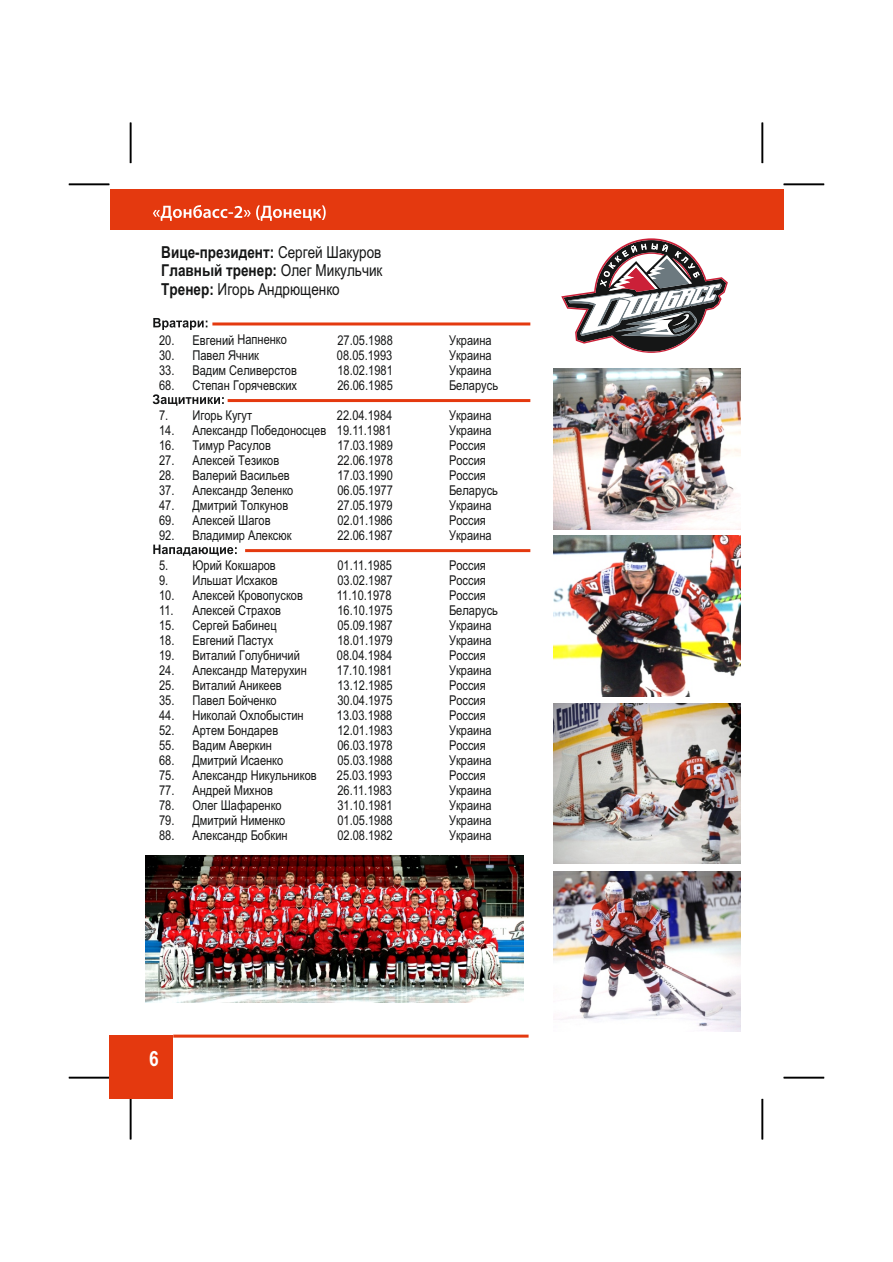
<style>
.page{position:relative;width:893px;height:1262px;background:#fff}
.page>*{position:absolute;margin:0;border:0;box-sizing:border-box;transform-origin:0 0}
.t1{font:700 21px "Arial Narrow";color:#fff}
.t2{font:16.5px/18.9px "Arial Narrow";color:#151616;text-align:justify}
.t3{font:13.5px "Arial Narrow";color:#151616}
.s1{font-weight:700}
</style>
<div class="page">
<div style="left:110px;top:190px;width:674px;height:40px;background:#e4390f"></div>
<hr style="left:69px;top:183px;width:40px;height:2px;background:#000">
<hr style="left:783px;top:183px;width:41px;height:2px;background:#000">
<hr style="left:69px;top:1076px;width:40px;height:2px;background:#000">
<hr style="left:783px;top:1076px;width:41px;height:2px;background:#000">
<hr style="left:761px;top:123px;width:2px;height:40px;background:#000">
<hr style="left:761px;top:1098px;width:2px;height:41px;background:#000">
<hr style="left:130px;top:123px;width:1px;height:40px;background:#000">
<hr style="left:130px;top:1098px;width:1px;height:41px;background:#000">
<hr style="left:173px;top:1034px;width:355px;height:3px;background:#e4390f">
<div style="left:109px;top:1034px;width:64px;height:64px;background:#e4390f"></div>
<svg style="left:153px;top:318px;width:54px;height:12px"></svg>
<hr style="left:212px;top:322px;width:318px;height:3px;background:#e4390f">
<svg style="left:153px;top:394px;width:71px;height:12px"></svg>
<hr style="left:228px;top:399px;width:302px;height:3px;background:#e4390f">
<svg style="left:153px;top:544px;width:84px;height:12px"></svg>
<hr style="left:245px;top:549px;width:285px;height:3px;background:#e4390f">
<svg style="left:561px;top:238px;width:166px;height:115px"></svg>
<img style="left:553px;top:871px;width:187px;height:160px">
<img style="left:553px;top:703px;width:187px;height:161px">
<img style="left:553px;top:536px;width:188px;height:161px">
<img style="left:553px;top:368px;width:187px;height:161px">
<svg style="left:153px;top:205px;width:173px;height:16px"></svg>
<img style="left:145px;top:855px;width:378px;height:147px">
<p class="t2" style="left:161px;top:244px;width:223px"><span class="s1">Вице-президент:</span> Сергей Шакуров <span class="s1">Главный тренер:</span> Олег Микульчик <span class="s1">Тренер:</span> Игорь Андрющенко</p>
<p class="t3" style="left:159px;top:335px;width:129px">20. Евгений Напненко</p>
<p class="t3" style="left:337px;top:335px;width:57px">27.05.1988</p>
<p class="t3" style="left:449px;top:335px;width:44px">Украина</p>
<p class="t3" style="left:159px;top:350px;width:101px">30. Павел Ячник</p>
<p class="t3" style="left:337px;top:350px;width:57px">08.05.1993</p>
<p class="t3" style="left:449px;top:350px;width:44px">Украина</p>
<p class="t3" style="left:159px;top:365px;width:139px">33. Вадим Селиверстов</p>
<p class="t3" style="left:337px;top:365px;width:57px">18.02.1981</p>
<p class="t3" style="left:449px;top:365px;width:44px">Украина</p>
<p class="t3" style="left:159px;top:380px;width:139px">68. Степан Горячевских</p>
<p class="t3" style="left:337px;top:380px;width:57px">26.06.1985</p>
<p class="t3" style="left:449px;top:380px;width:51px">Беларусь</p>
<p class="t3" style="left:159px;top:410px;width:95px">7. Игорь Кугут</p>
<p class="t3" style="left:337px;top:410px;width:57px">22.04.1984</p>
<p class="t3" style="left:449px;top:410px;width:44px">Украина</p>
<p class="t3" style="left:159px;top:425px;width:234px">14. Александр Победоносцев 19.11.1981</p>
<p class="t3" style="left:449px;top:425px;width:44px">Украина</p>
<p class="t3" style="left:159px;top:440px;width:113px">16. Тимур Расулов</p>
<p class="t3" style="left:337px;top:440px;width:57px">17.03.1989</p>
<p class="t3" style="left:449px;top:440px;width:38px">Россия</p>
<p class="t3" style="left:159px;top:455px;width:122px">27. Алексей Тезиков</p>
<p class="t3" style="left:337px;top:455px;width:57px">22.06.1978</p>
<p class="t3" style="left:449px;top:455px;width:38px">Россия</p>
<p class="t3" style="left:159px;top:470px;width:132px">28. Валерий Васильев</p>
<p class="t3" style="left:337px;top:470px;width:57px">17.03.1990</p>
<p class="t3" style="left:449px;top:470px;width:38px">Россия</p>
<p class="t3" style="left:159px;top:485px;width:136px">37. Александр Зеленко</p>
<p class="t3" style="left:337px;top:485px;width:57px">06.05.1977</p>
<p class="t3" style="left:449px;top:485px;width:51px">Беларусь</p>
<p class="t3" style="left:159px;top:500px;width:131px">47. Дмитрий Толкунов</p>
<p class="t3" style="left:337px;top:500px;width:57px">27.05.1979</p>
<p class="t3" style="left:449px;top:500px;width:44px">Украина</p>
<p class="t3" style="left:159px;top:515px;width:113px">69. Алексей Шагов</p>
<p class="t3" style="left:337px;top:515px;width:57px">02.01.1986</p>
<p class="t3" style="left:449px;top:515px;width:38px">Россия</p>
<p class="t3" style="left:159px;top:530px;width:134px">92. Владимир Алексюк</p>
<p class="t3" style="left:337px;top:530px;width:57px">22.06.1987</p>
<p class="t3" style="left:449px;top:530px;width:44px">Украина</p>
<p class="t3" style="left:159px;top:560px;width:118px">5. Юрий Кокшаров</p>
<p class="t3" style="left:337px;top:560px;width:56px">01.11.1985</p>
<p class="t3" style="left:449px;top:560px;width:38px">Россия</p>
<p class="t3" style="left:159px;top:575px;width:120px">9. Ильшат Исхаков</p>
<p class="t3" style="left:337px;top:575px;width:57px">03.02.1987</p>
<p class="t3" style="left:449px;top:575px;width:38px">Россия</p>
<p class="t3" style="left:159px;top:590px;width:145px">10. Алексей Кровопусков</p>
<p class="t3" style="left:337px;top:590px;width:56px">11.10.1978</p>
<p class="t3" style="left:449px;top:590px;width:38px">Россия</p>
<p class="t3" style="left:159px;top:605px;width:124px">11. Алексей Страхов</p>
<p class="t3" style="left:337px;top:605px;width:57px">16.10.1975</p>
<p class="t3" style="left:449px;top:605px;width:51px">Беларусь</p>
<p class="t3" style="left:159px;top:620px;width:119px">15. Сергей Бабинец</p>
<p class="t3" style="left:337px;top:620px;width:57px">05.09.1987</p>
<p class="t3" style="left:449px;top:620px;width:44px">Украина</p>
<p class="t3" style="left:159px;top:635px;width:116px">18. Евгений Пастух</p>
<p class="t3" style="left:337px;top:635px;width:57px">18.01.1979</p>
<p class="t3" style="left:449px;top:635px;width:44px">Украина</p>
<p class="t3" style="left:159px;top:650px;width:142px">19. Виталий Голубничий</p>
<p class="t3" style="left:337px;top:650px;width:57px">08.04.1984</p>
<p class="t3" style="left:449px;top:650px;width:38px">Россия</p>
<p class="t3" style="left:159px;top:665px;width:149px">24. Александр Матерухин</p>
<p class="t3" style="left:337px;top:665px;width:57px">17.10.1981</p>
<p class="t3" style="left:449px;top:665px;width:44px">Украина</p>
<p class="t3" style="left:159px;top:680px;width:124px">25. Виталий Аникеев</p>
<p class="t3" style="left:337px;top:680px;width:57px">13.12.1985</p>
<p class="t3" style="left:449px;top:680px;width:38px">Россия</p>
<p class="t3" style="left:159px;top:695px;width:119px">35. Павел Бойченко</p>
<p class="t3" style="left:337px;top:695px;width:57px">30.04.1975</p>
<p class="t3" style="left:449px;top:695px;width:38px">Россия</p>
<p class="t3" style="left:159px;top:710px;width:146px">44. Николай Охлобыстин</p>
<p class="t3" style="left:337px;top:710px;width:57px">13.03.1988</p>
<p class="t3" style="left:449px;top:710px;width:38px">Россия</p>
<p class="t3" style="left:159px;top:725px;width:121px">52. Артем Бондарев</p>
<p class="t3" style="left:337px;top:725px;width:57px">12.01.1983</p>
<p class="t3" style="left:449px;top:725px;width:44px">Украина</p>
<p class="t3" style="left:159px;top:740px;width:114px">55. Вадим Аверкин</p>
<p class="t3" style="left:337px;top:740px;width:57px">06.03.1978</p>
<p class="t3" style="left:449px;top:740px;width:38px">Россия</p>
<p class="t3" style="left:159px;top:755px;width:126px">68. Дмитрий Исаенко</p>
<p class="t3" style="left:337px;top:755px;width:57px">05.03.1988</p>
<p class="t3" style="left:449px;top:755px;width:44px">Украина</p>
<p class="t3" style="left:159px;top:770px;width:159px">75. Александр Никульников</p>
<p class="t3" style="left:337px;top:770px;width:57px">25.03.1993</p>
<p class="t3" style="left:449px;top:770px;width:38px">Россия</p>
<p class="t3" style="left:159px;top:785px;width:115px">77. Андрей Михнов</p>
<p class="t3" style="left:337px;top:785px;width:56px">26.11.1983</p>
<p class="t3" style="left:449px;top:785px;width:44px">Украина</p>
<p class="t3" style="left:159px;top:800px;width:124px">78. Олег Шафаренко</p>
<p class="t3" style="left:337px;top:800px;width:57px">31.10.1981</p>
<p class="t3" style="left:449px;top:800px;width:44px">Украина</p>
<p class="t3" style="left:159px;top:815px;width:128px">79. Дмитрий Нименко</p>
<p class="t3" style="left:337px;top:815px;width:57px">01.05.1988</p>
<p class="t3" style="left:449px;top:815px;width:44px">Украина</p>
<p class="t3" style="left:159px;top:830px;width:130px">88. Александр Бобкин</p>
<p class="t3" style="left:337px;top:830px;width:57px">02.08.1982</p>
<p class="t3" style="left:449px;top:830px;width:44px">Украина</p>
<h1 class="t1" style="left:149px;top:1050px;width:11px">6</h1>
</div>
